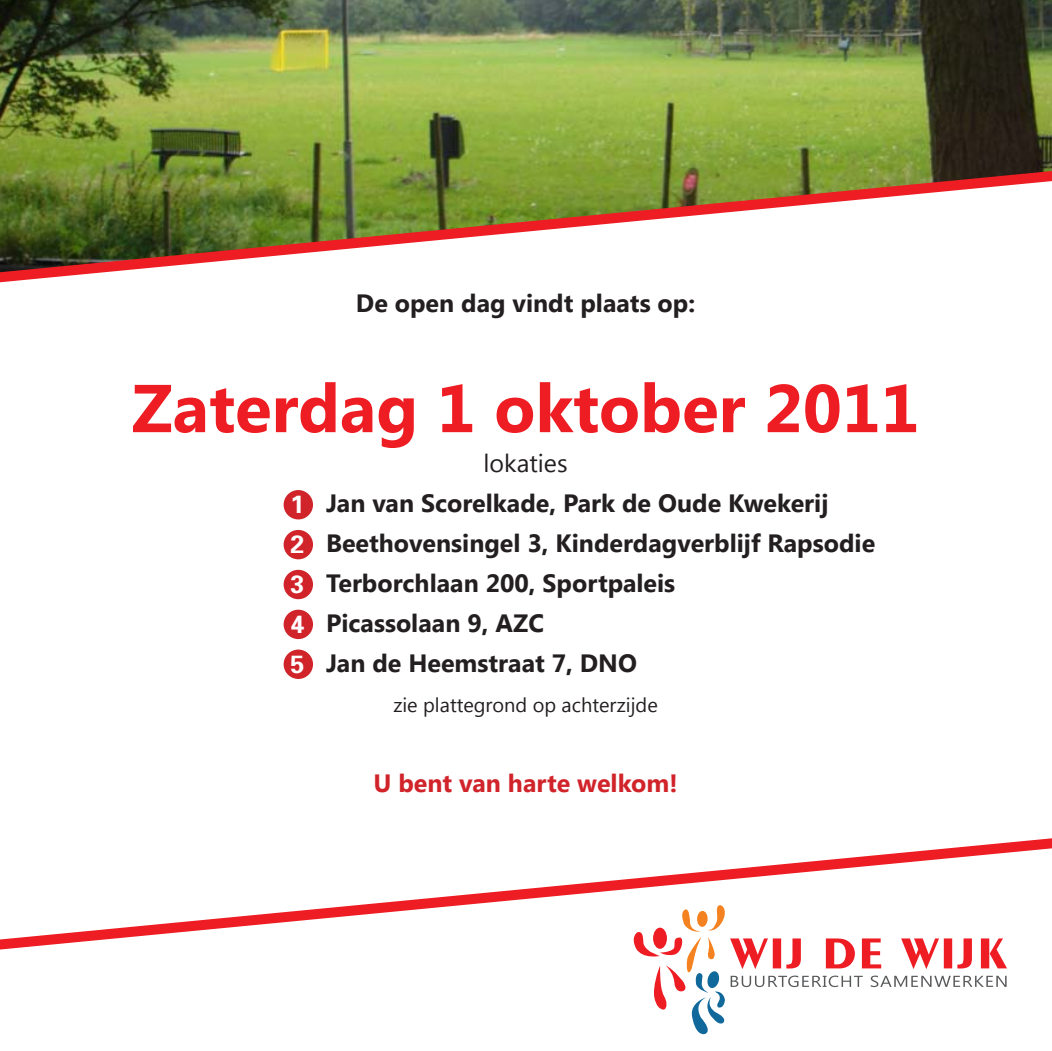
<style>
.page{position:relative;width:1052px;height:1051px;background:#fff}
.page>*{position:absolute;margin:0;border:0;box-sizing:border-box;transform-origin:0 0}
.t1{font:700 67.5px "Segoe UI";color:#ee1d23}
.t2{font:700 25px/40px "Segoe UI";color:#231f20}
.t3{font:700 25px "Segoe UI";color:#d1232a}
.t4{font:25px "Segoe UI";color:#231f20}
.t5{font:700 25px/39.8px "Univers";color:#fff;text-align:justify}
.t6{font:20px "Segoe UI";color:#231f20}
</style>
<div class="page">
<img style="left:0;top:0;width:1051px;height:163px">
<svg style="left:654px;top:957px;width:352px;height:78px"></svg>
<svg style="left:0;top:838px;width:1051px;height:119px"></svg>
<svg style="left:0;top:163px;width:1051px;height:120px"></svg>
<div style="left:283px;top:490px;width:30px;height:29px;background:#d1232a;border-radius:50%"></div>
<div style="left:283px;top:530px;width:30px;height:29px;background:#d1232a;border-radius:50%"></div>
<div style="left:283px;top:570px;width:30px;height:29px;background:#d1232a;border-radius:50%"></div>
<div style="left:283px;top:609px;width:30px;height:30px;background:#d1232a;border-radius:50%"></div>
<div style="left:283px;top:649px;width:30px;height:30px;background:#d1232a;border-radius:50%"></div>
<p class="t2" style="left:356px;top:282px;width:341px">De open dag vindt plaats op:</p>
<h1 class="t1" style="left:132px;top:360px;width:789px">Zaterdag 1 oktober 2011</h1>
<p class="t4" style="left:483px;top:446px;width:86px">lokaties</p>
<p class="t2" style="left:326px;top:482px;width:550px">Jan van Scorelkade, Park de Oude Kwekerij Beethovensingel 3, Kinderdagverblijf Rapsodie Terborchlaan 200, Sportpaleis<br>Picassolaan 9, AZC<br>Jan de Heemstraat 7, DNO</p>
<p class="t6" style="left:393px;top:691px;width:266px">zie plattegrond op achterzijde</p>
<p class="t5" style="left:290px;top:483px;width:15px">1<br>2<br>3<br>4<br>5</p>
<p class="t3" style="left:373px;top:765px;width:306px">U bent van harte welkom!</p>
</div>
